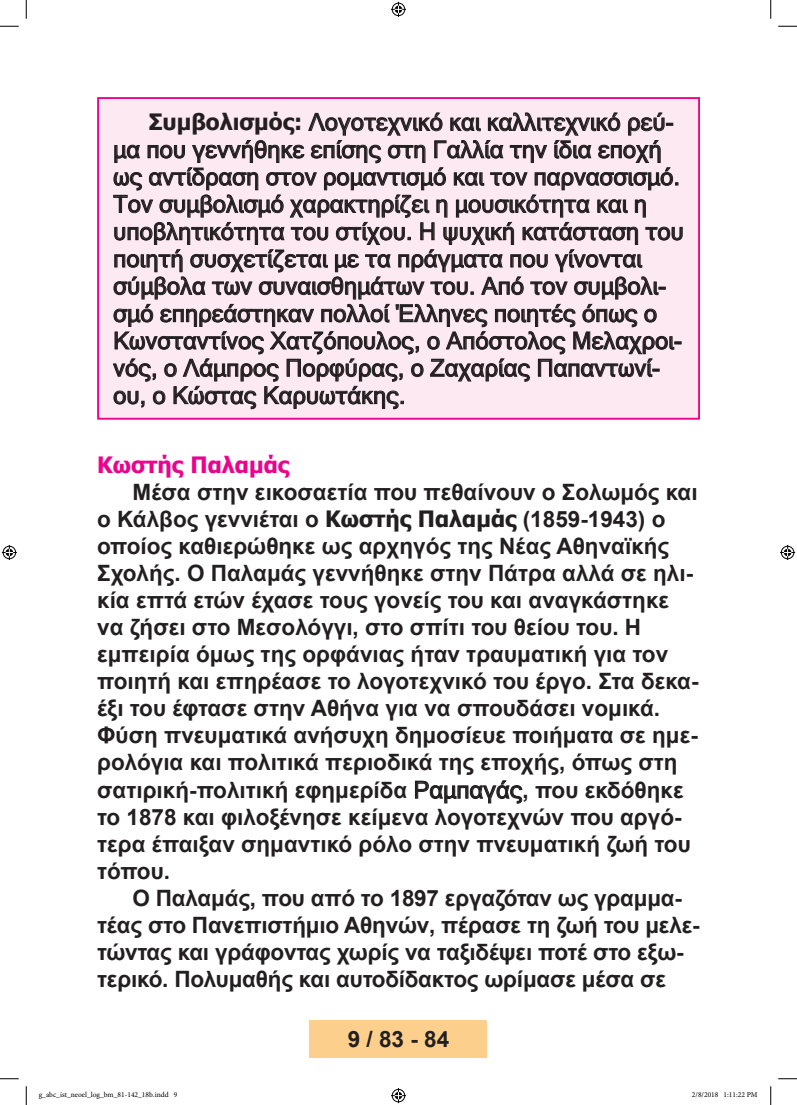
<style>
.page{position:relative;width:797px;height:1105px;background:#fff}
.page>*{position:absolute;margin:0;border:0;box-sizing:border-box;transform-origin:0 0}
.t1{font:23.75px/27.2px "Microsoft Sans Serif";color:#231f20}
.t2{font:700 22.5px/27.1px "Arial";color:#231f20}
.t3{font:700 22.5px "Tahoma";color:#ed028c}
.t4{font:7.5px "Minion Pro";color:#000}
.s1{font-family:"Tahoma";font-weight:700;font-size:22.5px}
.s2{font-family:"Tahoma"}
.s3{font-family:"Microsoft Sans Serif";font-weight:400;font-size:23.75px}
</style>
<div class="page">
<div style="left:310px;top:1020px;width:177px;height:37px;background:#fdcf8c"></div>
<div style="left:98px;top:98px;width:601px;height:321px;background:#fce9f1"></div>
<svg style="left:113px;top:112px;width:569px;height:297px"></svg>
<div style="left:97px;top:97px;width:603px;height:323px;border:2px solid #ed028c"></div>
<svg style="left:415px;top:780px;width:107px;height:24px"></svg>
<svg style="left:0;top:25px;width:19px;height:2px"></svg>
<svg style="left:778px;top:25px;width:19px;height:2px"></svg>
<svg style="left:0;top:1078px;width:19px;height:1px"></svg>
<svg style="left:778px;top:1078px;width:19px;height:1px"></svg>
<svg style="left:25px;top:0;width:2px;height:19px"></svg>
<svg style="left:25px;top:1086px;width:2px;height:19px"></svg>
<svg style="left:770px;top:0;width:1px;height:19px"></svg>
<svg style="left:770px;top:1086px;width:1px;height:19px"></svg>
<svg style="left:391px;top:2px;width:15px;height:15px"></svg>
<svg style="left:391px;top:1088px;width:15px;height:15px"></svg>
<svg style="left:2px;top:545px;width:15px;height:15px"></svg>
<svg style="left:780px;top:545px;width:15px;height:15px"></svg>
<p class="t1" style="left:113px;top:108px;width:572px;text-indent:35px"><span class="s1">Συμβολισμός:</span> Λογοτεχνικό και καλλιτεχνικό ρεύ&shy;μα που γεννήθηκε επίσης στη Γαλλία την ίδια εποχή ως αντίδραση στον ρομαντισμό και τον παρνασσισμό.<br>Τον συμβολισμό χαρακτηρίζει η μουσικότητα και η υποβλητικότητα του στίχου. Η ψυχική κατάσταση του ποιητή συσχετίζεται με τα πράγματα που γίνονται σύμβολα των συναισθημάτων του. Από τον συμβολι&shy;σμό επηρεάστηκαν πολλοί Έλληνες ποιητές όπως ο Κωνσταντίνος Χατζόπουλος, ο Απόστολος Μελαχροι&shy;νός, ο Λάμπρος Πορφύρας, ο Ζαχαρίας Παπαντωνί&shy;ου, ο Κώστας Καρυωτάκης.</p>
<p class="t3" style="left:97px;top:449px;width:193px">Κωστής Παλαμάς</p>
<p class="t2" style="left:97px;top:478px;width:603px;text-indent:35px">Μέσα στην εικοσαετία που πεθαίνουν ο Σολωμός και ο Κάλβος γεννιέται ο <span class="s2">Κωστής Παλαμάς</span> (1859-1943) ο οποίος καθιερώθηκε ως αρχηγός της Νέας Αθηναϊκής Σχολής. Ο Παλαμάς γεννήθηκε στην Πάτρα αλλά σε ηλι&shy;κία επτά ετών έχασε τους γονείς του και αναγκάστηκε να ζήσει στο Μεσολόγγι, στο σπίτι του θείου του. Η εμπειρία όμως της ορφάνιας ήταν τραυματική για τον ποιητή και επηρέασε το λογοτεχνικό του έργο. Στα δεκα&shy;έξι του έφτασε στην Αθήνα για να σπουδάσει νομικά.<br>Φύση πνευματικά ανήσυχη δημοσίευε ποιήματα σε ημε&shy;ρολόγια και πολιτικά περιοδικά της εποχής, όπως στη σατιρική-πολιτική εφημερίδα <span class="s3">Ραμπαγάς</span>, που εκδόθηκε το 1878 και φιλοξένησε κείμενα λογοτεχνών που αργό&shy;τερα έπαιξαν σημαντικό ρόλο στην πνευματική ζωή του τόπου.</p>
<p class="t2" style="left:97px;top:885px;width:604px;text-indent:35px">Ο Παλαμάς, που από το 1897 εργαζόταν ως γραμμα&shy;τέας στο Πανεπιστήμιο Αθηνών, πέρασε τη ζωή του μελε&shy;τώντας και γράφοντας χωρίς να ταξιδέψει ποτέ στο εξω&shy;τερικό. Πολυμαθής και αυτοδίδακτος ωρίμασε μέσα σε</p>
<p class="t2" style="left:348px;top:1026px;width:103px">9 / 83 - 84</p>
<p class="t4" style="left:39px;top:1090px;width:140px">g_abc_ist_neoel_log_bm_81-142_18b.indd 9</p>
<p class="t4" style="left:692px;top:1090px;width:67px">2/8/2018 1:11:22 PM</p>
</div>
